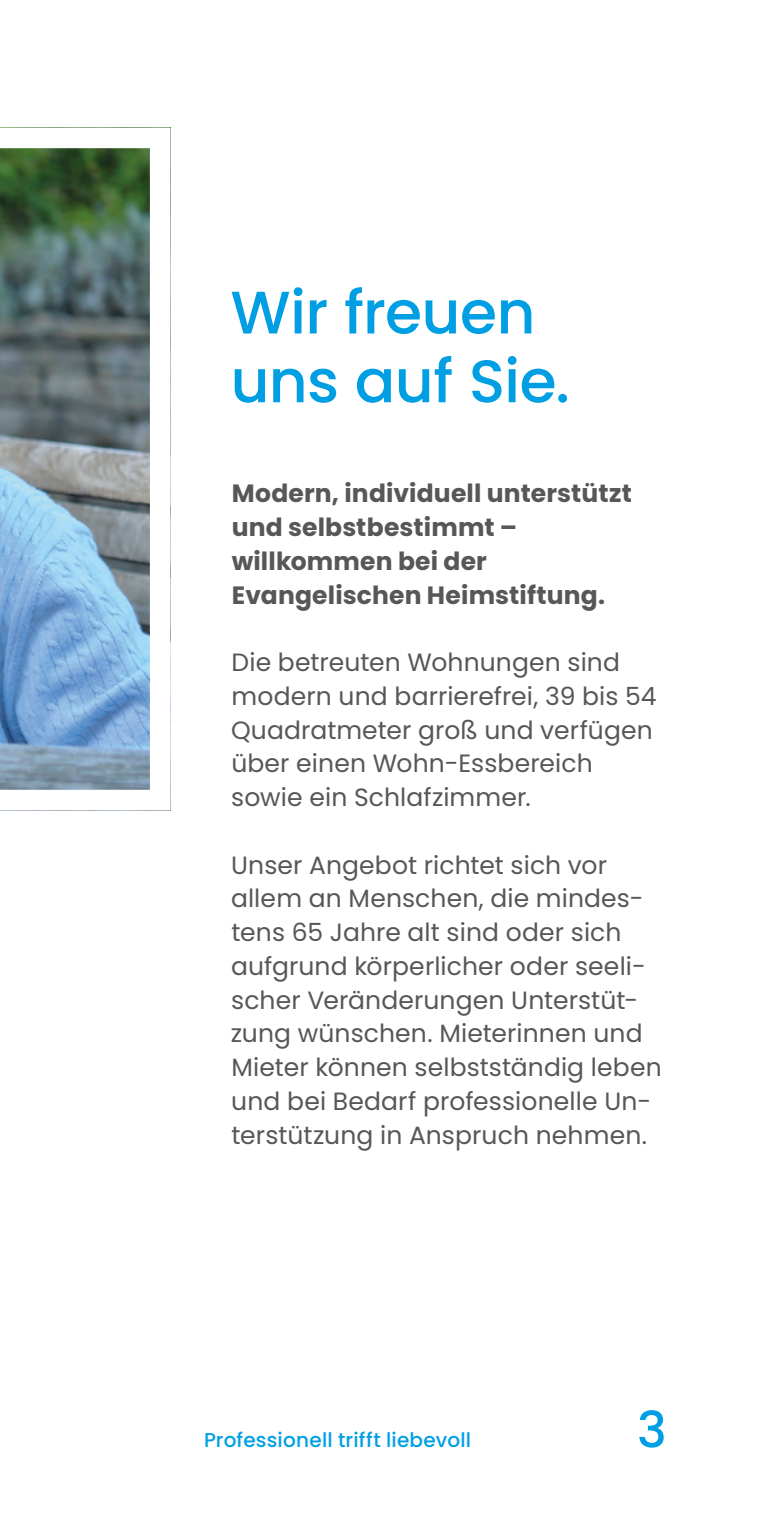
<style>
.page{position:relative;width:766px;height:1531px;background:#fff}
.page>*{position:absolute;margin:0;border:0;box-sizing:border-box;transform-origin:0 0}
.t1{font:500 60px/68.8px "Poppins";letter-spacing:-.01em;color:#009fe3}
.t2{font:500 50px "Poppins";color:#009fe3}
.Grundtext{font:25px/33.8px "Poppins";letter-spacing:.005em;color:#575756}
.Grundtext-2{font:700 25px/33.8px "Poppins";letter-spacing:.005em;color:#575756}
.t3{font:500 20px "Poppins";letter-spacing:.01em;color:#009fe3}
</style>
<div class="page">
<img style="left:0;top:148px;width:150px;height:642px">
<p class="t1" style="left:230px;top:278px;width:341px">Wir freuen uns auf Sie.</p>
<p class="Grundtext-2" style="left:231px;top:477px;width:402px">Modern, individuell unterstützt und selbstbestimmt – willkommen bei der<br>Evangelischen Heimstiftung.</p>
<p class="Grundtext" style="left:231px;top:645px;width:427px">Die betreuten Wohnungen sind modern und barrierefrei, 39 bis 54<br>Quadratmeter groß und verfügen über einen Wohn-Essbereich sowie ein Schlafzimmer.</p>
<p class="Grundtext" style="left:230px;top:848px;width:432px">Unser Angebot richtet sich vor allem an Menschen, die mindes&shy;tens 65 Jahre alt sind oder sich aufgrund körperlicher oder seeli&shy;scher Veränderungen Unterstüt&shy;zung wünschen. Mieterinnen und<br>Mieter können selbstständig leben und bei Bedarf professionelle Un&shy;terstützung in Anspruch nehmen.</p>
<p class="t3" style="left:204px;top:1429px;width:268px">Professionell trifft liebevoll</p>
<p class="t2" style="left:636px;top:1401px;width:31px">3</p>
</div>
